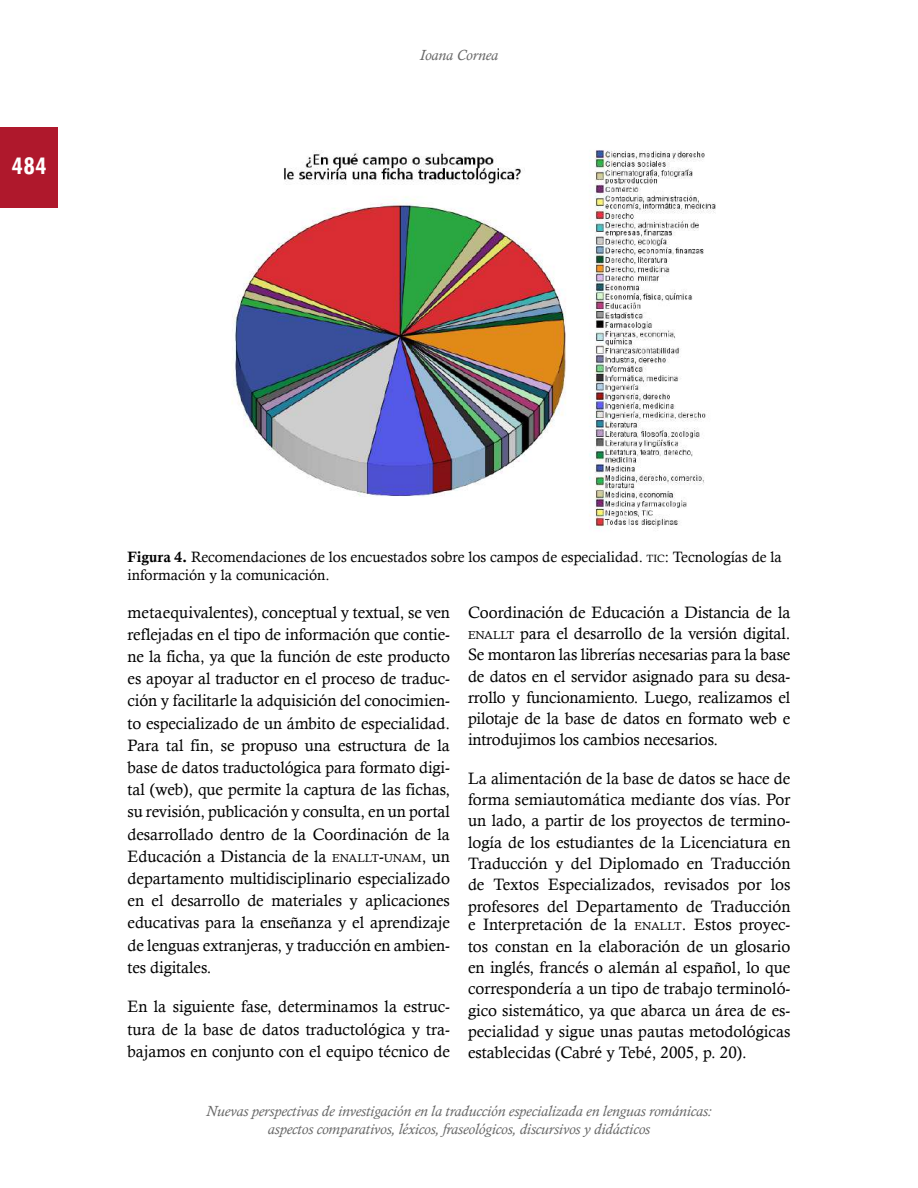
<style>
.page{position:relative;width:918px;height:1188px;background:#fff}
.page>*{position:absolute;margin:0;border:0;box-sizing:border-box;transform-origin:0 0}
.t1{font:700 condensed 27px "Tw Cen";color:#fff}
.t2{font:16.5px/21.3px "Calisto";color:#000;text-align:justify}
.t3{font:italic 15px/18px "Calisto";color:#666;text-align:center}
.t4{font:15px/18px "Calisto";color:#000}
.s1{font-family:"Calis MT Bol"}
.s2{font-size:10.5px}
.s3{font-size:11.55px}
</style>
<div class="page">
<div style="left:0;top:128px;width:58px;height:80px;background:#af182c"></div>
<img style="left:232px;top:150px;width:484px;height:379px">
<h1 class="t1" style="left:11px;top:149px;width:37px">484</h1>
<p class="t3" style="left:420px;top:46px;width:80px">Ioana Cornea</p>
<p class="t4" style="left:128px;top:548px;width:656px"><span class="s1">Figura 4.</span> Recomendaciones de los encuestados sobre los campos de especialidad. <span class="s2">TIC</span>: Tecnologías de la información y la comunicación.</p>
<p class="t2" style="left:468px;top:601px;width:324px">Coordinación de Educación a Distancia de la <span class="s3">ENALLT</span> para el desarrollo de la versión digital.<br>Se montaron las librerías necesarias para la base de datos en el servidor asignado para su desa&shy;rrollo y funcionamiento. Luego, realizamos el pilotaje de la base de datos en formato web e introdujimos los cambios necesarios.</p>
<p class="t2" style="left:468px;top:767px;width:324px">La alimentación de la base de datos se hace de forma semiautomática mediante dos vías. Por un lado, a partir de los proyectos de termino&shy;logía de los estudiantes de la Licenciatura en Traducción y del Diplomado en Traducción de Textos Especializados, revisados por los profesores del Departamento de Traducción</p>
<p class="t2" style="left:468px;top:914px;width:324px">e Interpretación de la <span class="s3">ENALLT</span>. Estos proyec&shy;tos constan en la elaboración de un glosario en inglés, francés o alemán al español, lo que correspondería a un tipo de trabajo terminoló&shy;gico sistemático, ya que abarca un área de es&shy;pecialidad y sigue unas pautas metodológicas establecidas (Cabré y Tebé, 2005, p. 20).</p>
<p class="t2" style="left:128px;top:601px;width:324px;line-height:22.2px">metaequivalentes), conceptual y textual, se ven reflejadas en el tipo de información que contie&shy;ne la ficha, ya que la función de este producto es apoyar al traductor en el proceso de traduc&shy;ción y facilitarle la adquisición del conocimien&shy;to especializado de un ámbito de especialidad.<br>Para tal fin, se propuso una estructura de la base de datos traductológica para formato digi&shy;tal (web), que permite la captura de las fichas, su revisión, publicación y consulta, en un portal desarrollado dentro de la Coordinación de la Educación a Distancia de la <span class="s3">ENALLT</span>-<span class="s3">UNAM</span>, un departamento multidisciplinario especializado en el desarrollo de materiales y aplicaciones educativas para la enseñanza y el aprendizaje de lenguas extranjeras, y traducción en ambien&shy;tes digitales.</p>
<p class="t2" style="left:128px;top:995px;width:324px;line-height:22.5px">En la siguiente fase, determinamos la estruc&shy;tura de la base de datos traductológica y tra&shy;bajamos en conjunto con el equipo técnico de</p>
<p class="t3" style="left:206px;top:1102px;width:507px">Nuevas perspectivas de investigación en la traducción especializada en lenguas románicas: aspectos comparativos, léxicos, fraseológicos, discursivos y didácticos</p>
</div>
